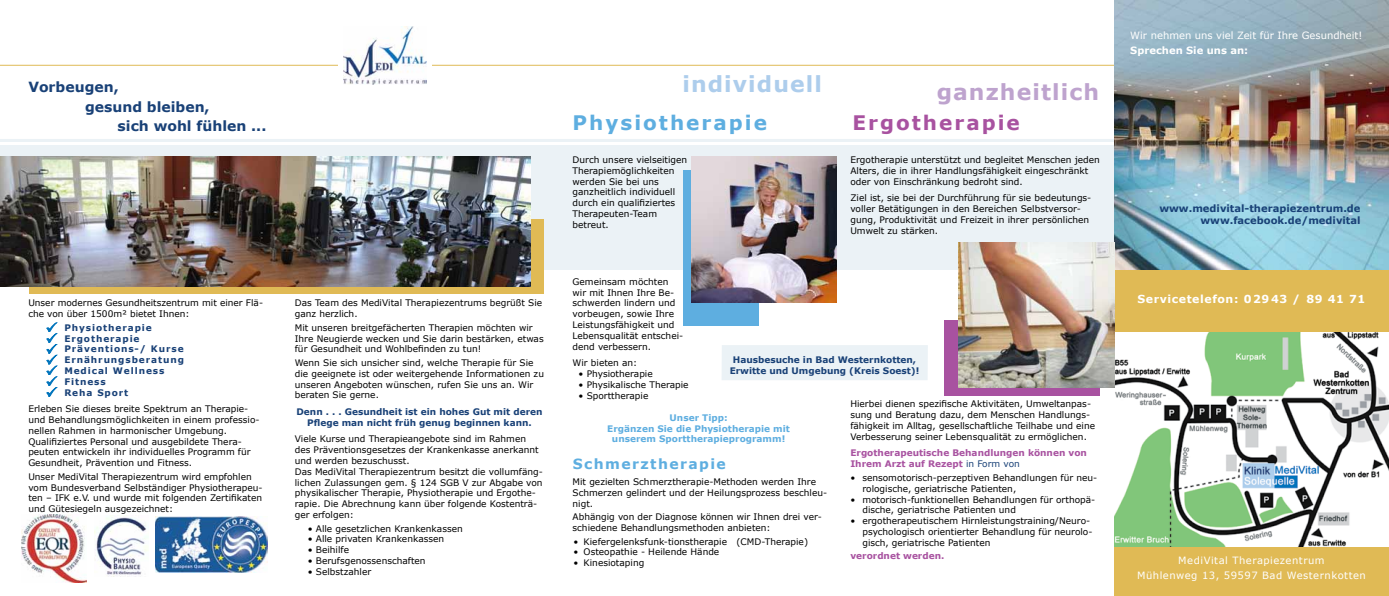
<style>
.page{position:relative;width:1389px;height:596px;background:#fff}
.page>*{position:absolute;margin:0;border:0;box-sizing:border-box;transform-origin:0 0}
.t1{font:700 22px "Verdana";letter-spacing:.05em;color:#bea3ce}
.t2{font:700 22px "Verdana";letter-spacing:.05em;color:#adcdec}
.t3{font:700 20px "Verdana";letter-spacing:.1em;color:#5eaee0}
.t4{font:700 20px "Verdana";letter-spacing:.1em;color:#a852a0}
.t5{font:700 14px "Verdana";color:#194177}
.t6{font:700 14px "Verdana";letter-spacing:.1em;color:#5eaee0}
.t7{font:700 11px "Verdana";letter-spacing:.05em;color:#fff}
.t8{font:700 10px/12px "Verdana";color:#194177;text-align:right}
.t9{font:10px/14.8px "Verdana";letter-spacing:.05em;color:#fff;text-align:center}
.t10{font:10px "Verdana";color:#fff}
.t11{font:700 10px "Verdana";color:#fff}
.t12{font:9px/10.8px "Verdana";color:#000}
.t13{font:700 9px/10.8px "Verdana";color:#194177;text-align:center}
.t14{font:700 9px/10.8px "Verdana";letter-spacing:.1em;color:#194177}
.t15{font:700 9px/10.8px "Verdana";color:#a852a0}
.t16{font:700 9px/10.8px "Verdana";color:#5eaee0;text-align:center}
.s1{font-weight:400;color:#194177}
</style>
<div class="page">
<div style="left:0;top:145px;width:1389px;height:124px;background:#ebf2f6"></div>
<div style="left:1114px;top:546px;width:275px;height:49px;background:#e0ba55"></div>
<div style="left:1114px;top:269px;width:275px;height:63px;background:#e0ba55"></div>
<div style="left:29px;top:220px;width:515px;height:74px;background:#e0ba55"></div>
<div style="left:684px;top:170px;width:75px;height:156px;background:#5eaee0"></div>
<hr style="left:0;top:65px;width:1389px;height:1px;background:#e0ba55">
<hr style="left:0;top:139px;width:1389px;height:3px;background:#ebf2f6">
<img style="left:1114px;top:332px;width:275px;height:214px">
<img style="left:1114px;top:0;width:275px;height:269px">
<img style="left:21px;top:514px;width:65px;height:68px">
<img style="left:156px;top:516px;width:112px;height:55px">
<img style="left:94px;top:515px;width:55px;height:61px">
<svg style="left:47px;top:322px;width:10px;height:74px"></svg>
<img style="left:0;top:156px;width:530px;height:130px">
<img style="left:692px;top:156px;width:144px;height:146px">
<div style="left:722px;top:345px;width:206px;height:35px;background:#ebf2f6"></div>
<div style="left:338px;top:14px;width:94px;height:76px;background:#fff"></div>
<img style="left:343px;top:26px;width:83px;height:58px">
<div style="left:944px;top:320px;width:156px;height:75px;background:#a852a0"></div>
<img style="left:959px;top:242px;width:155px;height:145px">
<h3 class="t5" style="left:28px;top:77px;width:92px">Vorbeugen,</h3>
<h3 class="t5" style="left:85px;top:97px;width:126px">gesund bleiben,</h3>
<h3 class="t5" style="left:118px;top:116px;width:150px">sich wohl fühlen ...</h3>
<p class="t12" style="left:28px;top:297px;width:236px">Unser modernes Gesundheitszentrum mit einer Flä&shy;che von über 1500m² bietet Ihnen:</p>
<p class="t14" style="left:64px;top:322px;width:121px">Physiotherapie<br>Ergotherapie<br>Präventions-/ Kurse<br>Ernährungsberatung<br>Medical Wellness<br>Fitness<br>Reha Sport</p>
<p class="t12" style="left:28px;top:403px;width:233px">Erleben Sie dieses breite Spektrum an Therapie&shy;und Behandlungsmöglichkeiten in einem professio&shy;nellen Rahmen in harmonischer Umgebung.<br>Qualifiziertes Personal und ausgebildete Thera&shy;peuten entwickeln ihr individuelles Programm für Gesundheit, Prävention und Fitness.</p>
<p class="t12" style="left:28px;top:471px;width:236px">Unser MediVital Therapiezentrum wird empfohlen vom Bundesverband Selbständiger Physiotherapeu&shy;ten – IFK e.V. und wurde mit folgenden Zertifikaten und Gütesiegeln ausgezeichnet:</p>
<p class="t12" style="left:295px;top:297px;width:249px">Das Team des MediVital Therapiezentrums begrüßt Sie ganz herzlich.</p>
<p class="t12" style="left:295px;top:322px;width:250px">Mit unseren breitgefächerten Therapien möchten wir<br>Ihre Neugierde wecken und Sie darin bestärken, etwas für Gesundheit und Wohlbefinden zu tun!</p>
<p class="t12" style="left:295px;top:357px;width:251px">Wenn Sie sich unsicher sind, welche Therapie für Sie die geeignete ist oder weitergehende Informationen zu unseren Angeboten wünschen, rufen Sie uns an. Wir beraten Sie gerne.</p>
<p class="t13" style="left:297px;top:406px;width:248px">Denn . . . Gesundheit ist ein hohes Gut mit deren<br>Pflege man nicht früh genug beginnen kann.</p>
<p class="t12" style="left:295px;top:433px;width:250px">Viele Kurse und Therapieangebote sind im Rahmen des Präventionsgesetzes der Krankenkasse anerkannt und werden bezuschusst.<br>Das MediVital Therapiezentrum besitzt die vollumfäng&shy;lichen Zulassungen gem. § 124 SGB V zur Abgabe von physikalischer Therapie, Physiotherapie und Ergothe&shy;rapie. Die Abrechnung kann über folgende Kostenträ&shy;ger erfolgen:</p>
<p class="t12" style="left:308px;top:522px;width:157px">• Alle gesetzlichen Krankenkassen</p>
<p class="t12" style="left:308px;top:533px;width:138px">• Alle privaten Krankenkassen</p>
<p class="t12" style="left:308px;top:544px;width:43px">• Beihilfe</p>
<p class="t12" style="left:308px;top:555px;width:119px">• Berufsgenossenschaften</p>
<p class="t12" style="left:308px;top:565px;width:65px">• Selbstzahler</p>
<h1 class="t2" style="left:682px;top:68px;width:141px">individuell</h1>
<h1 class="t1" style="left:937px;top:76px;width:164px">ganzheitlich</h1>
<h2 class="t3" style="left:573px;top:109px;width:196px">Physiotherapie</h2>
<h2 class="t4" style="left:853px;top:108px;width:169px">Ergotherapie</h2>
<p class="t12" style="left:573px;top:154px;width:116px">Durch unsere vielseitigen<br>Therapiemöglichkeiten werden Sie bei uns ganzheitlich individuell durch ein qualifiziertes<br>Therapeuten-Team betreut.</p>
<p class="t12" style="left:850px;top:154px;width:251px">Ergotherapie unterstützt und begleitet Menschen jeden<br>Alters, die in ihrer Handlungsfähigkeit eingeschränkt oder von Einschränkung bedroht sind.</p>
<p class="t12" style="left:850px;top:192px;width:242px">Ziel ist, sie bei der Durchführung für sie bedeutungs&shy;voller Betätigungen in den Bereichen Selbstversor&shy;gung, Produktivität und Freizeit in ihrer persönlichen Umwelt zu stärken.</p>
<p class="t12" style="left:573px;top:276px;width:112px">Gemeinsam möchten wir mit Ihnen Ihre Be&shy;schwerden lindern und vorbeugen, sowie Ihre<br>Leistungsfähigkeit und<br>Lebensqualität entschei&shy;dend verbessern.</p>
<p class="t12" style="left:573px;top:357px;width:66px">Wir bieten an:</p>
<p class="t12" style="left:579px;top:368px;width:76px">• Physiotherapie</p>
<p class="t12" style="left:579px;top:379px;width:111px">• Physikalische Therapie</p>
<p class="t12" style="left:579px;top:389px;width:71px">• Sporttherapie</p>
<p class="t13" style="left:730px;top:354px;width:191px">Hausbesuche in Bad Westernkotten,<br>Erwitte und Umgebung (Kreis Soest)!</p>
<p class="t12" style="left:850px;top:398px;width:246px">Hierbei dienen spezifische Aktivitäten, Umweltanpas&shy;sung und Beratung dazu, dem Menschen Handlungs&shy;fähigkeit im Alltag, gesellschaftliche Teilhabe und eine Verbesserung seiner Lebensqualität zu ermöglichen.</p>
<p class="t15" style="left:850px;top:447px;width:238px">Ergotherapeutische Behandlungen können von<br>Ihrem Arzt auf Rezept <span class="s1">in Form von</span></p>
<p class="t12" style="left:862px;top:472px;width:236px;text-indent:-12px">• sensomotorisch-perzeptiven Behandlungen für neu&shy;rologische, geriatrische Patienten,</p>
<p class="t12" style="left:862px;top:493px;width:234px;text-indent:-12px">• motorisch-funktionellen Behandlungen für orthopä&shy;dische, geriatrische Patienten und</p>
<p class="t12" style="left:862px;top:515px;width:232px;text-indent:-12px">• ergotherapeutischem Hirnleistungstraining/Neuro&shy;psychologisch orientierter Behandlung für neurolo&shy;gisch, geriatrische Patienten</p>
<p class="t15" style="left:850px;top:550px;width:95px">verordnet werden.</p>
<p class="t16" style="left:607px;top:411px;width:184px">Unser Tipp:<br>Ergänzen Sie die Physiotherapie mit unserem Sporttherapieprogramm!</p>
<h3 class="t6" style="left:573px;top:454px;width:154px">Schmerztherapie</h3>
<p class="t12" style="left:573px;top:476px;width:256px">Mit gezielten Schmerztherapie-Methoden werden Ihre<br>Schmerzen gelindert und der Heilungsprozess beschleu&shy;nigt.</p>
<p class="t12" style="left:573px;top:511px;width:251px">Abhängig von der Diagnose können wir Ihnen drei ver&shy;schiedene Behandlungsmethoden anbieten:</p>
<p class="t12" style="left:574px;top:535px;width:236px">• Kiefergelenksfunk-tionstherapie (CMD-Therapie)</p>
<p class="t12" style="left:574px;top:546px;width:147px">• Osteopathie - Heilende Hände</p>
<p class="t12" style="left:574px;top:557px;width:72px">• Kinesiotaping</p>
<p class="t10" style="left:1130px;top:28px;width:234px">Wir nehmen uns viel Zeit für Ihre Gesundheit!</p>
<p class="t11" style="left:1130px;top:43px;width:119px">Sprechen Sie uns an:</p>
<p class="t8" style="left:1159px;top:202px;width:203px">www.medivital-therapiezentrum.de www.facebook.de/medivital</p>
<p class="t7" style="left:1138px;top:291px;width:229px">Servicetelefon: 02943 / 89 41 71</p>
<p class="t9" style="left:1137px;top:552px;width:230px">MediVital Therapiezentrum<br>Mühlenweg 13, 59597 Bad Westernkotten</p>
</div>
